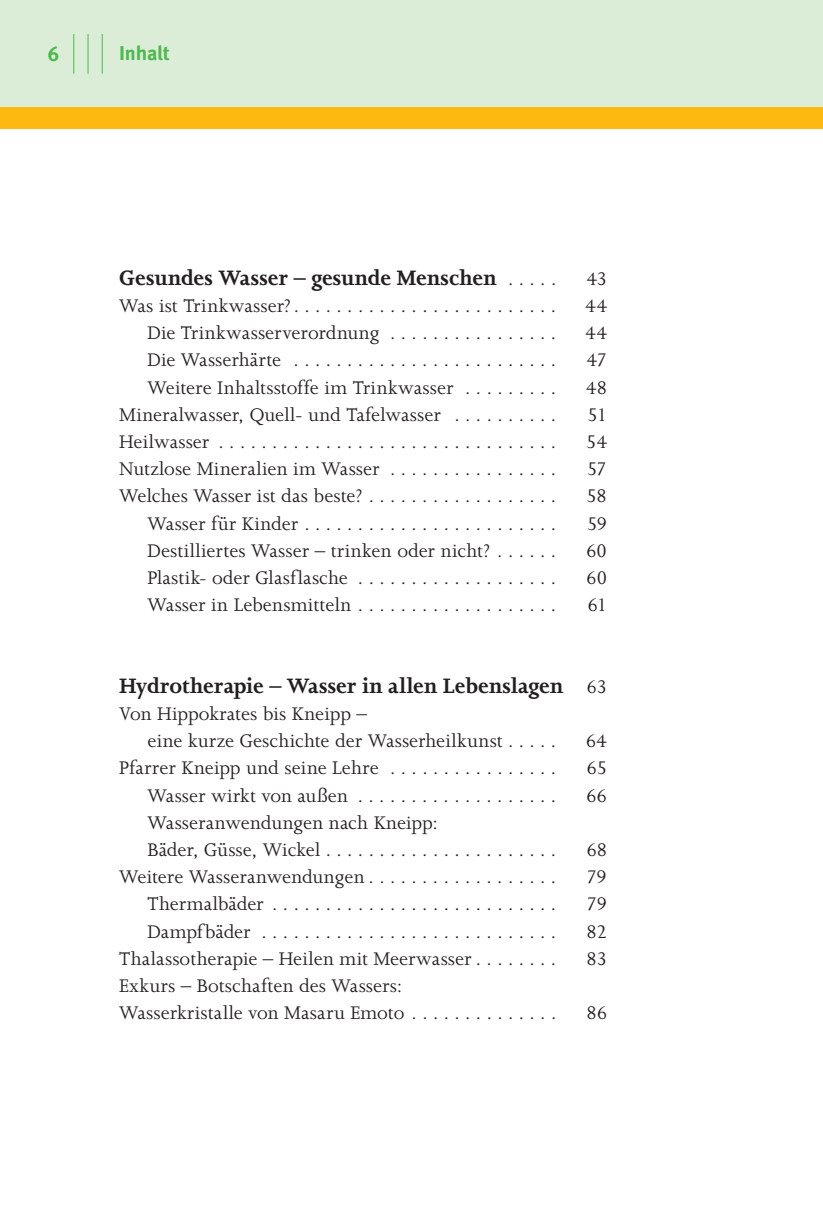
<style>
.page{position:relative;width:823px;height:1219px;background:#fff}
.page>*{position:absolute;margin:0;border:0;box-sizing:border-box;transform-origin:0 0}
.t1{font:700 24px "Joanna MT Std";color:#231f1f}
.t2{font:21px/27.2px "Joanna MT Std";letter-spacing:.005em;color:#231f1f}
.t3{font:700 20.8px "Meta Pro";color:#4eb84f}
.t4{font:700 20px "Meta Pro";letter-spacing:-.01em;color:#4eb84f}
.s1{font-weight:400;font-size:21px}
</style>
<div class="page">
<div style="left:0;top:0;width:822px;height:113px;background:#dbedd6"></div>
<hr style="left:73px;top:34px;width:1px;height:40px;background:#4eb84f">
<div style="left:0;top:108px;width:822px;height:21px;background:#fdb812"></div>
<hr style="left:87px;top:34px;width:1px;height:40px;background:#4eb84f">
<hr style="left:102px;top:34px;width:1px;height:40px;background:#4eb84f">
<hr style="left:822px;top:0;width:1px;height:113px;background:#dbedd6">
<svg style="left:822px;top:108px;width:1px;height:21px"></svg>
<p class="t3" style="left:48px;top:46px;width:13px">6</p>
<p class="t4" style="left:119px;top:46px;width:52px">Inhalt</p>
<p class="t1" style="left:119px;top:269px;width:438px">Gesundes Wasser – gesunde Menschen <span class="s1">. . . . .</span></p>
<p class="t2" style="left:586px;top:267px;width:22px">43</p>
<p class="t2" style="left:119px;top:294px;width:438px">Was ist Trinkwasser? . . . . . . . . . . . . . . . . . . . . . . . . .</p>
<p class="t2" style="left:585px;top:294px;width:24px">44</p>
<p class="t2" style="left:147px;top:321px;width:410px">Die Trinkwasserverordnung . . . . . . . . . . . . . . . .</p>
<p class="t2" style="left:585px;top:321px;width:24px">44</p>
<p class="t2" style="left:147px;top:348px;width:410px">Die Wasserhärte . . . . . . . . . . . . . . . . . . . . . . . . .</p>
<p class="t2" style="left:586px;top:348px;width:22px">47</p>
<p class="t2" style="left:147px;top:376px;width:410px">Weitere Inhaltsstoffe im Trinkwasser . . . . . . . . .</p>
<p class="t2" style="left:585px;top:376px;width:23px">48</p>
<p class="t2" style="left:119px;top:403px;width:438px">Mineralwasser, Quell- und Tafelwasser . . . . . . . . . .</p>
<p class="t2" style="left:586px;top:403px;width:22px">51</p>
<p class="t2" style="left:119px;top:430px;width:438px">Heilwasser . . . . . . . . . . . . . . . . . . . . . . . . . . . . . . . .</p>
<p class="t2" style="left:585px;top:430px;width:23px">54</p>
<p class="t2" style="left:119px;top:457px;width:438px">Nutzlose Mineralien im Wasser . . . . . . . . . . . . . . . .</p>
<p class="t2" style="left:586px;top:457px;width:22px">57</p>
<p class="t2" style="left:119px;top:484px;width:438px">Welches Wasser ist das beste? . . . . . . . . . . . . . . . . . .</p>
<p class="t2" style="left:586px;top:484px;width:22px">58</p>
<p class="t2" style="left:147px;top:512px;width:410px">Wasser für Kinder . . . . . . . . . . . . . . . . . . . . . . . .</p>
<p class="t2" style="left:586px;top:512px;width:22px">59</p>
<p class="t2" style="left:147px;top:539px;width:410px">Destilliertes Wasser – trinken oder nicht? . . . . . .</p>
<p class="t2" style="left:585px;top:539px;width:23px">60</p>
<p class="t2" style="left:147px;top:566px;width:410px">Plastik- oder Glasflasche . . . . . . . . . . . . . . . . . . .</p>
<p class="t2" style="left:585px;top:566px;width:23px">60</p>
<p class="t2" style="left:147px;top:593px;width:410px">Wasser in Lebensmitteln . . . . . . . . . . . . . . . . . . .</p>
<p class="t2" style="left:587px;top:593px;width:22px">61</p>
<p class="t1" style="left:119px;top:677px;width:489px">Hydrotherapie – Wasser in allen Lebenslagen <span class="s1">63</span></p>
<p class="t2" style="left:147px;top:702px;width:410px;text-indent:-28px">Von Hippokrates bis Kneipp –<br>eine kurze Geschichte der Wasserheilkunst . . . . .</p>
<p class="t2" style="left:585px;top:729px;width:23px">64</p>
<p class="t2" style="left:119px;top:756px;width:438px">Pfarrer Kneipp und seine Lehre . . . . . . . . . . . . . . . .</p>
<p class="t2" style="left:585px;top:756px;width:23px">65</p>
<p class="t2" style="left:147px;top:784px;width:410px">Wasser wirkt von außen . . . . . . . . . . . . . . . . . . .</p>
<p class="t2" style="left:585px;top:784px;width:23px">66</p>
<p class="t2" style="left:147px;top:811px;width:410px">Wasseranwendungen nach Kneipp:<br>Bäder, Güsse, Wickel . . . . . . . . . . . . . . . . . . . . . .</p>
<p class="t2" style="left:585px;top:838px;width:23px">68</p>
<p class="t2" style="left:119px;top:865px;width:438px">Weitere Wasseranwendungen . . . . . . . . . . . . . . . . . .</p>
<p class="t2" style="left:586px;top:865px;width:22px">79</p>
<p class="t2" style="left:147px;top:892px;width:410px">Thermalbäder . . . . . . . . . . . . . . . . . . . . . . . . . . .</p>
<p class="t2" style="left:586px;top:892px;width:22px">79</p>
<p class="t2" style="left:147px;top:920px;width:410px">Dampfbäder . . . . . . . . . . . . . . . . . . . . . . . . . . . .</p>
<p class="t2" style="left:586px;top:920px;width:23px">82</p>
<p class="t2" style="left:119px;top:947px;width:438px">Thalassotherapie – Heilen mit Meerwasser . . . . . . . .</p>
<p class="t2" style="left:585px;top:947px;width:23px">83</p>
<p class="t2" style="left:119px;top:974px;width:438px">Exkurs – Botschaften des Wassers:<br>Wasserkristalle von Masaru Emoto . . . . . . . . . . . . . .</p>
<p class="t2" style="left:585px;top:1001px;width:23px">86</p>
</div>
